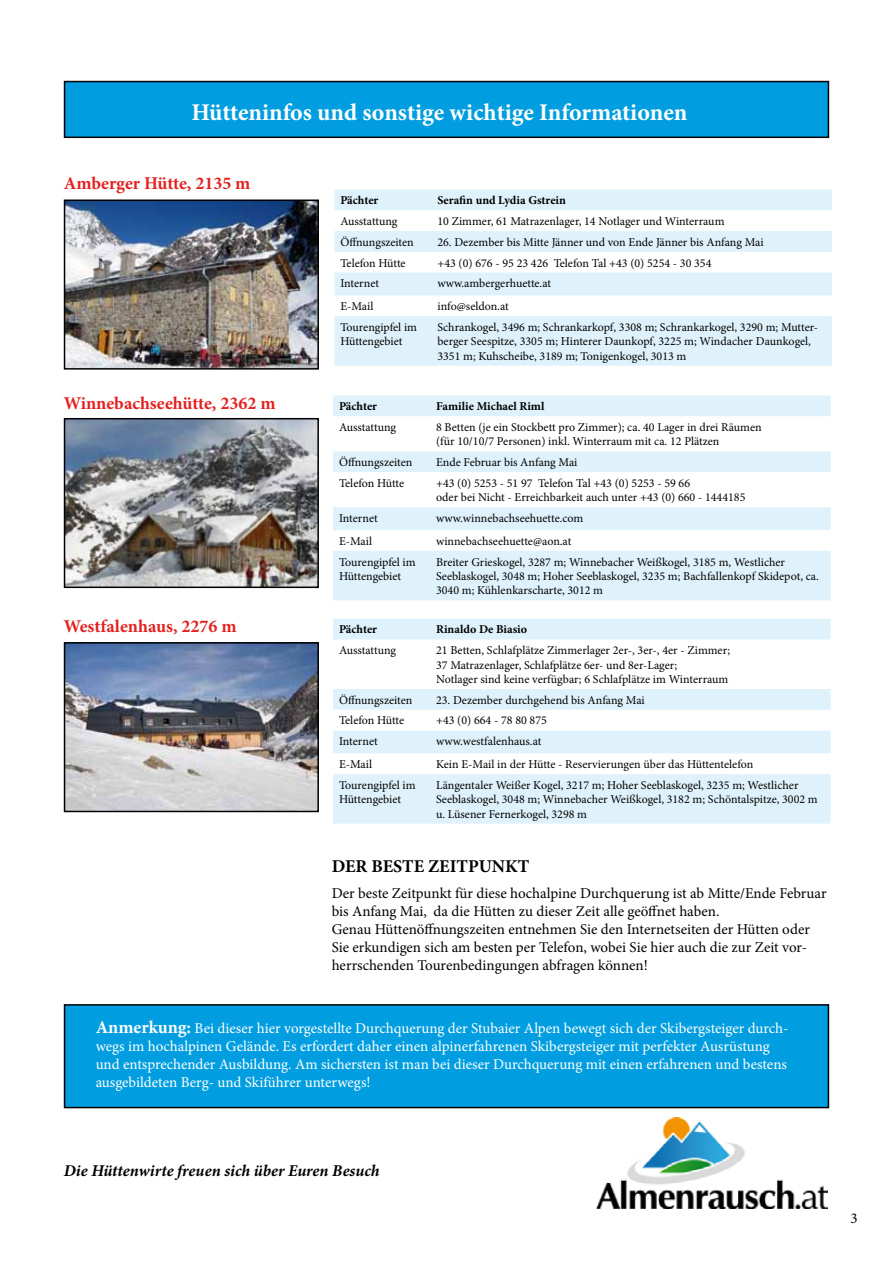
<style>
.page{position:relative;width:893px;height:1263px;background:#fff}
.page>*{position:absolute;margin:0;border:0;box-sizing:border-box;transform-origin:0 0}
.t1{font:700 24px "Minion Pro";color:#fff}
.t2{font:700 18px "Minion Pro";color:#e32121}
.t3{font:700 18px "Minion Pro";color:#000}
.t4{font:italic 700 16.5px "Minion Pro";color:#000}
.t5{font:15px/18px "Minion Pro";color:#fff}
.t6{font:15px/18px "Minion Pro";color:#000}
.t7{font:12px/14.4px "Minion Pro";color:#000}
.t8{font:700 12px "Minion Pro";color:#000}
.s1{font-weight:700;font-size:18px}
</style>
<div class="page">
<div style="left:65px;top:1005px;width:763px;height:102px;background:#009ee0"></div>
<div style="left:64px;top:1004px;width:765px;height:104px;border:2px solid #000"></div>
<div style="left:65px;top:82px;width:763px;height:55px;background:#009ee0"></div>
<div style="left:64px;top:81px;width:765px;height:57px;border:2px solid #000"></div>
<img style="left:67px;top:202px;width:249px;height:165px">
<div style="left:64px;top:199px;width:255px;height:171px;border:2px solid #000"></div>
<img style="left:67px;top:421px;width:249px;height:164px">
<div style="left:64px;top:418px;width:255px;height:170px;border:2px solid #000"></div>
<img style="left:67px;top:645px;width:249px;height:164px">
<div style="left:64px;top:642px;width:255px;height:170px;border:2px solid #000"></div>
<svg style="left:333px;top:619px;width:497px;height:205px;fill:#dff2fb"></svg>
<svg style="left:333px;top:395px;width:497px;height:205px;fill:#dff2fb"></svg>
<svg style="left:334px;top:190px;width:498px;height:176px;fill:#dff2fb"></svg>
<img style="left:597px;top:1118px;width:231px;height:91px">
<h1 class="t1" style="left:191px;top:96px;width:498px">Hütteninfos und sonstige wichtige Informationen</h1>
<h2 class="t2" style="left:64px;top:170px;width:188px">Amberger Hütte, 2135 m</h2>
<h2 class="t2" style="left:64px;top:391px;width:213px">Winnebachseehütte, 2362 m</h2>
<h2 class="t2" style="left:64px;top:613px;width:174px">Westfalenhaus, 2276 m</h2>
<p class="t8" style="left:340px;top:192px;width:40px">Pächter</p>
<p class="t8" style="left:437px;top:192px;width:130px">Serafin und Lydia Gstrein</p>
<p class="t7" style="left:340px;top:214px;width:59px">Ausstattung</p>
<p class="t7" style="left:437px;top:214px;width:289px">10 Zimmer, 61 Matrazenlager, 14 Notlager und Winterraum</p>
<p class="t7" style="left:340px;top:235px;width:75px">Öffnungszeiten</p>
<p class="t7" style="left:437px;top:235px;width:328px">26. Dezember bis Mitte Jänner und von Ende Jänner bis Anfang Mai</p>
<p class="t7" style="left:340px;top:256px;width:67px">Telefon Hütte</p>
<p class="t7" style="left:437px;top:256px;width:275px">+43 (0) 676 - 95 23 426 Telefon Tal +43 (0) 5254 - 30 354</p>
<p class="t7" style="left:340px;top:276px;width:40px">Internet</p>
<p class="t7" style="left:437px;top:276px;width:115px">www.ambergerhuette.at</p>
<p class="t7" style="left:340px;top:299px;width:35px">E-Mail</p>
<p class="t7" style="left:437px;top:299px;width:73px">info@seldon.at</p>
<p class="t7" style="left:340px;top:320px;width:78px">Tourengipfel im<br>Hüttengebiet</p>
<p class="t7" style="left:437px;top:320px;width:382px">Schrankogel, 3496 m; Schrankarkopf, 3308 m; Schrankarkogel, 3290 m; Mutter&shy;berger Seespitze, 3305 m; Hinterer Daunkopf, 3225 m; Windacher Daunkogel,<br>3351 m; Kuhscheibe, 3189 m; Tonigenkogel, 3013 m</p>
<p class="t8" style="left:339px;top:398px;width:40px">Pächter</p>
<p class="t8" style="left:436px;top:398px;width:110px">Familie Michael Riml</p>
<p class="t7" style="left:339px;top:420px;width:59px">Ausstattung</p>
<p class="t7" style="left:436px;top:420px;width:327px">8 Betten (je ein Stockbett pro Zimmer); ca. 40 Lager in drei Räumen (für 10/10/7 Personen) inkl. Winterraum mit ca. 12 Plätzen</p>
<p class="t7" style="left:339px;top:455px;width:75px">Öffnungszeiten</p>
<p class="t7" style="left:436px;top:455px;width:143px">Ende Februar bis Anfang Mai</p>
<p class="t7" style="left:339px;top:476px;width:67px">Telefon Hütte</p>
<p class="t7" style="left:436px;top:476px;width:311px">+43 (0) 5253 - 51 97 Telefon Tal +43 (0) 5253 - 59 66<br>oder bei Nicht - Erreichbarkeit auch unter +43 (0) 660 - 1444185</p>
<p class="t7" style="left:339px;top:511px;width:40px">Internet</p>
<p class="t7" style="left:436px;top:511px;width:149px">www.winnebachseehuette.com</p>
<p class="t7" style="left:339px;top:534px;width:35px">E-Mail</p>
<p class="t7" style="left:436px;top:534px;width:137px">winnebachseehuette@aon.at</p>
<p class="t7" style="left:339px;top:555px;width:78px">Tourengipfel im<br>Hüttengebiet</p>
<p class="t7" style="left:436px;top:555px;width:384px">Breiter Grieskogel, 3287 m; Winnebacher Weißkogel, 3185 m, Westlicher<br>Seeblaskogel, 3048 m; Hoher Seeblaskogel, 3235 m; Bachfallenkopf Skidepot, ca.<br>3040 m; Kühlenkarscharte, 3012 m</p>
<p class="t8" style="left:339px;top:621px;width:40px">Pächter</p>
<p class="t8" style="left:436px;top:621px;width:93px">Rinaldo De Biasio</p>
<p class="t7" style="left:339px;top:643px;width:59px">Ausstattung</p>
<p class="t7" style="left:436px;top:643px;width:296px">21 Betten, Schlafplätze Zimmerlager 2er-, 3er-, 4er - Zimmer;<br>37 Matrazenlager, Schlafplätze 6er- und 8er-Lager;<br>Notlager sind keine verfügbar; 6 Schlafplätze im Winterraum</p>
<p class="t7" style="left:339px;top:693px;width:75px">Öffnungszeiten</p>
<p class="t7" style="left:436px;top:693px;width:210px">23. Dezember durchgehend bis Anfang Mai</p>
<p class="t7" style="left:339px;top:713px;width:67px">Telefon Hütte</p>
<p class="t7" style="left:436px;top:713px;width:112px">+43 (0) 664 - 78 80 875</p>
<p class="t7" style="left:339px;top:734px;width:40px">Internet</p>
<p class="t7" style="left:436px;top:734px;width:107px">www.westfalenhaus.at</p>
<p class="t7" style="left:339px;top:757px;width:35px">E-Mail</p>
<p class="t7" style="left:436px;top:757px;width:319px">Kein E-Mail in der Hütte - Reservierungen über das Hüttentelefon</p>
<p class="t7" style="left:339px;top:778px;width:78px">Tourengipfel im<br>Hüttengebiet</p>
<p class="t7" style="left:436px;top:778px;width:383px">Längentaler Weißer Kogel, 3217 m; Hoher Seeblaskogel, 3235 m; Westlicher<br>Seeblaskogel, 3048 m; Winnebacher Weißkogel, 3182 m; Schöntalspitze, 3002 m u. Lüsener Fernerkogel, 3298 m</p>
<h2 class="t3" style="left:332px;top:854px;width:199px">DER BESTE ZEITPUNKT</h2>
<p class="t6" style="left:332px;top:884px;width:496px">Der beste Zeitpunkt für diese hochalpine Durchquerung ist ab Mitte/Ende Februar bis Anfang Mai, da die Hütten zu dieser Zeit alle geöffnet haben.<br>Genau Hüttenöffnungszeiten entnehmen Sie den Internetseiten der Hütten oder Sie erkundigen sich am besten per Telefon, wobei Sie hier auch die zur Zeit vor&shy;herrschenden Tourenbedingungen abfragen können!</p>
<p class="t5" style="left:96px;top:1019px;width:694px"><span class="s1">Anmerkung:</span> Bei dieser hier vorgestellte Durchquerung der Stubaier Alpen bewegt sich der Skibergsteiger durch&shy;wegs im hochalpinen Gelände. Es erfordert daher einen alpinerfahrenen Skibergsteiger mit perfekter Ausrüstung und entsprechender Ausbildung. Am sichersten ist man bei dieser Durchquerung mit einen erfahrenen und bestens ausgebildeten Berg- und Skiführer unterwegs!</p>
<h3 class="t4" style="left:64px;top:1159px;width:317px">Die Hüttenwirte freuen sich über Euren Besuch</h3>
<p class="t6" style="left:850px;top:1209px;width:9px">3</p>
</div>
